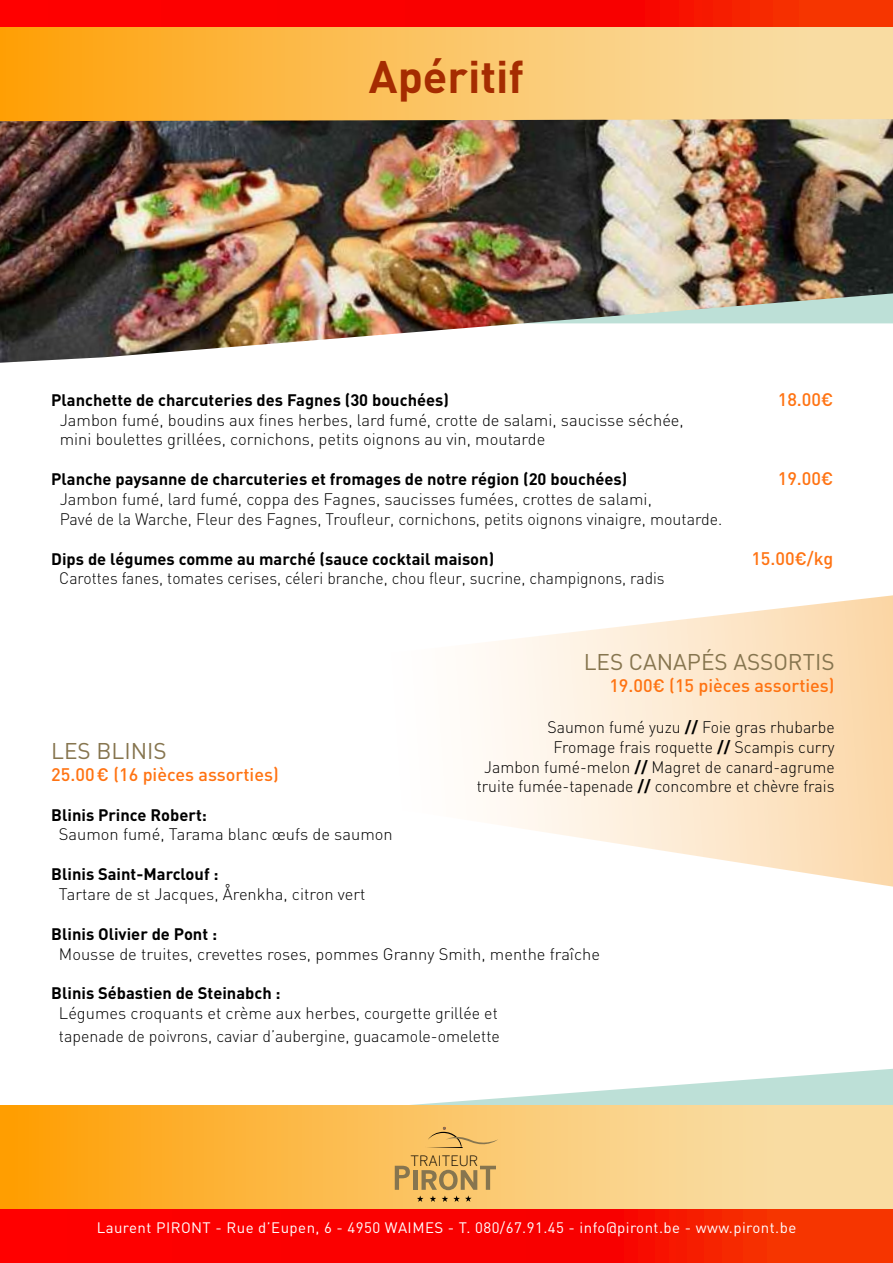
<style>
.page{position:relative;width:893px;height:1263px;background:#fff}
.page>*{position:absolute;margin:0;border:0;box-sizing:border-box;transform-origin:0 0}
.t1{font:700 45px "DIN";color:#a52c01}
.t2{font:22.5px "DIN";color:#86754f}
.t3{font:500 18px "DIN";color:#ff7312}
.t4{font:300 16.5px/19.8px "DIN";color:#000}
.t5{font:700 16.5px "DIN";color:#000}
.t6{font:300 16.5px/19.8px "DIN";color:#000;text-align:right;scale:.96 1}
.t7{font:300 16.5px "DIN";color:#000;scale:.95 1}
.t8{font:15px "DIN";letter-spacing:.03em;color:#fff}
.t9{font:300 14.1px "Benton Sans";color:#000}
.s1{font-weight:700}
</style>
<div class="page">
<svg style="left:0;top:1069px;width:893px;height:37px"></svg>
<svg style="left:0;top:1106px;width:893px;height:104px;background:#fbc160"></svg>
<svg style="left:478px;top:595px;width:415px;height:292px"></svg>
<svg style="left:0;top:27px;width:893px;height:92px;background:#fbc361"></svg>
<svg style="left:395px;top:1166px;width:15px;height:24px"></svg>
<hr style="left:413px;top:1170px;width:4px;height:20px;background:#86754f">
<svg style="left:417px;top:1166px;width:79px;height:36px;background:#d4ab60"></svg>
<svg style="left:426px;top:1127px;width:72px;height:21px;background:#ebbb66"></svg>
<img style="left:0;top:119px;width:893px;height:244px">
<svg style="left:0;top:1210px;width:893px;height:53px;background:#f90c00"></svg>
<svg style="left:0;top:0;width:893px;height:27px;background:#f90a00"></svg>
<h1 class="t1" style="left:369px;top:47px;width:157px">Apéritif</h1>
<p class="t5" style="left:51px;top:389px;width:399px">Planchette de charcuteries des Fagnes (30 bouchées)</p>
<p class="t3" style="left:778px;top:387px;width:57px">18.00€</p>
<p class="t4" style="left:60px;top:409px;width:626px">Jambon fumé, boudins aux fines herbes, lard fumé, crotte de salami, saucisse séchée, mini boulettes grillées, cornichons, petits oignons au vin, moutarde</p>
<p class="t5" style="left:51px;top:468px;width:577px">Planche paysanne de charcuteries et fromages de notre région (20 bouchées)</p>
<p class="t3" style="left:778px;top:467px;width:57px">19.00€</p>
<p class="t4" style="left:60px;top:489px;width:664px">Jambon fumé, lard fumé, coppa des Fagnes, saucisses fumées, crottes de salami,<br>Pavé de la Warche, Fleur des Fagnes, Troufleur, cornichons, petits oignons vinaigre, moutarde.</p>
<p class="t5" style="left:51px;top:548px;width:444px">Dips de légumes comme au marché (sauce cocktail maison)</p>
<p class="t3" style="left:751px;top:546px;width:84px">15.00€/kg</p>
<p class="t7" style="left:59px;top:567px;width:639px">Carottes fanes, tomates cerises, céleri branche, chou fleur, sucrine, champignons, radis</p>
<h2 class="t2" style="left:584px;top:649px;width:252px">LES CANAPÉS ASSORTIS</h2>
<p class="t3" style="left:609px;top:673px;width:227px">19.00€ (15 pièces assorties)</p>
<p class="t6" style="left:477px;top:716px;width:374px">Saumon fumé yuzu <span class="s1">//</span> Foie gras rhubarbe<br>Fromage frais roquette <span class="s1">//</span> Scampis curry<br>Jambon fumé-melon <span class="s1">//</span> Magret de canard-agrume truite fumée-tapenade <span class="s1">//</span> concombre et chèvre frais</p>
<h2 class="t2" style="left:51px;top:738px;width:117px">LES BLINIS</h2>
<p class="t3" style="left:51px;top:762px;width:229px">25.00€ (16 pièces assorties)</p>
<p class="t5" style="left:51px;top:803px;width:157px">Blinis Prince Robert:</p>
<p class="t4" style="left:59px;top:824px;width:335px">Saumon fumé, Tarama blanc œufs de saumon</p>
<p class="t5" style="left:51px;top:863px;width:169px">Blinis Saint-Marclouf :</p>
<p class="t4" style="left:59px;top:883px;width:308px">Tartare de st Jacques, Årenkha, citron vert</p>
<p class="t5" style="left:51px;top:923px;width:167px">Blinis Olivier de Pont :</p>
<p class="t4" style="left:59px;top:943px;width:543px">Mousse de truites, crevettes roses, pommes Granny Smith, menthe fraîche</p>
<p class="t5" style="left:51px;top:982px;width:231px">Blinis Sébastien de Steinabch :</p>
<p class="t4" style="left:59px;top:1001px;width:442px;line-height:22.5px">Légumes croquants et crème aux herbes, courgette grillée et tapenade de poivrons, caviar d’aubergine, guacamole-omelette</p>
<p class="t9" style="left:410px;top:1152px;width:69px">TRAITEUR</p>
<p class="t8" style="left:97px;top:1219px;width:701px">Laurent PIRONT - Rue d’Eupen, 6 - 4950 WAIMES - T. 080/67.91.45 - info@piront.be - www.piront.be</p>
</div>
